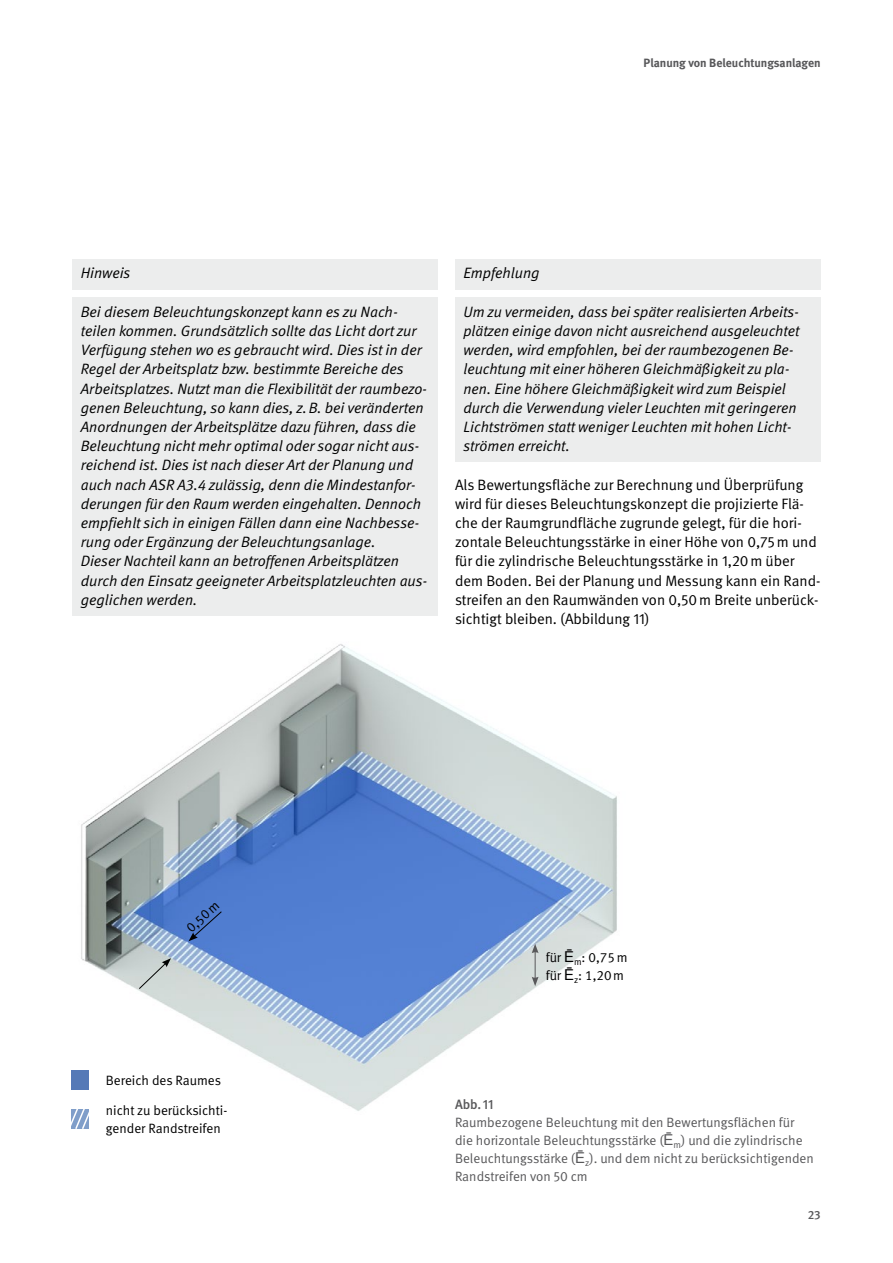
<style>
.page{position:relative;width:893px;height:1263px;background:#fff}
.page>*{position:absolute;margin:0;border:0;box-sizing:border-box;transform-origin:0 0}
.id272{font:italic 15px/19.2px "DGUV Meta";color:#000}
.id291{font:15px/19.2px "DGUV Meta";color:#000}
.t1{font:13.5px/18px "DGUV Meta";color:#58585a}
.t2{font:13.5px/18px "DGUV Meta";color:#000}
.t3{font:500 13.5px "DGUV Meta";color:#58585a}
.t4{font:700 12px "DGUV Meta";color:#58585a}
.t5{font:500 12px "DGUV Meta";color:#58585a}
.s1{font-family:"Arial";font-size:15px}
</style>
<div class="page">
<div style="left:72px;top:259px;width:366px;height:31px;background:#eceded"></div>
<div style="left:72px;top:298px;width:366px;height:318px;background:#eceded"></div>
<div style="left:455px;top:259px;width:366px;height:31px;background:#eceded"></div>
<div style="left:455px;top:298px;width:366px;height:164px;background:#eceded"></div>
<img style="left:81px;top:644px;width:536px;height:467px">
<div style="left:72px;top:1070px;width:17px;height:20px;background:#5479b7"></div>
<svg style="left:71px;top:1106px;width:22px;height:23px"></svg>
<svg style="left:532px;top:944px;width:7px;height:42px"></svg>
<svg style="left:189px;top:911px;width:33px;height:30px"></svg>
<svg style="left:138px;top:958px;width:33px;height:32px"></svg>
<p class="t4" style="left:644px;top:56px;width:179px">Planung von Beleuchtungsanlagen</p>
<p class="id272" style="left:81px;top:264px;width:51px">Hinweis</p>
<p class="id272" style="left:81px;top:302px;width:348px">Bei diesem Beleuchtungskonzept kann es zu Nach&shy;teilen kommen. Grundsätzlich sollte das Licht dort zur Verfügung stehen wo es gebraucht wird. Dies ist in der Regel der Arbeitsplatz bzw. bestimmte Bereiche des Arbeitsplatzes. Nutzt man die Flexibilität der raumbezo&shy;genen Beleuchtung, so kann dies, z.B. bei veränderten Anordnungen der Arbeitsplätze dazu führen, dass die Beleuchtung nicht mehr optimal oder sogar nicht aus&shy;reichend ist. Dies ist nach dieser Art der Planung und auch nach ASR A3.4 zulässig, denn die Mindestanfor&shy;derungen für den Raum werden eingehalten. Dennoch empfiehlt sich in einigen Fällen dann eine Nachbesse&shy;rung oder Ergänzung der Beleuchtungsanlage.<br>Dieser Nachteil kann an betroffenen Arbeitsplätzen durch den Einsatz geeigneter Arbeitsplatzleuchten aus&shy;geglichen werden.</p>
<p class="id272" style="left:463px;top:264px;width:78px">Empfehlung</p>
<p class="id272" style="left:463px;top:302px;width:337px">Um zu vermeiden, dass bei später realisierten Arbeits&shy;plätzen einige davon nicht ausreichend ausgeleuchtet werden, wird empfohlen, bei der raumbezogenen Be&shy;leuchtung mit einer höheren Gleichmäßigkeit zu pla&shy;nen. Eine höhere Gleichmäßigkeit wird zum Beispiel durch die Verwendung vieler Leuchten mit geringeren Lichtströmen statt weniger Leuchten mit hohen Licht&shy;strömen erreicht.</p>
<p class="id291" style="left:455px;top:475px;width:367px">Als Bewertungsfläche zur Berechnung und Überprüfung wird für dieses Beleuchtungskonzept die projizierte Flä&shy;che der Raumgrundfläche zugrunde gelegt, für die hori&shy;zontale Beleuchtungsstärke in einer Höhe von 0,75m und für die zylindrische Beleuchtungsstärke in 1,20m über dem Boden. Bei der Planung und Messung kann ein Rand&shy;streifen an den Raumwänden von 0,50m Breite unberück&shy;sichtigt bleiben. (Abbildung 11)</p>
<p class="t2" style="left:183px;top:923px;width:40px;rotate:-42deg">0,50m</p>
<p class="t2" style="left:106px;top:1066px;width:123px;line-height:29.4px">Bereich des Raumes nicht zu berücksichti-</p>
<p class="t2" style="left:106px;top:1119px;width:116px">gender Randstreifen</p>
<p class="t2" style="left:546px;top:949px;width:83px">für <span class="s1">Ē</span><sub>m</sub>: 0,75m für <span class="s1">Ē</span><sub>z</sub>: 1,20m</p>
<p class="t3" style="left:455px;top:1097px;width:40px">Abb.11</p>
<p class="t1" style="left:455px;top:1114px;width:360px">Raumbezogene Beleuchtung mit den Bewertungsflächen für die horizontale Beleuchtungsstärke (<span class="s1">Ē</span><sub>m</sub>) und die zylindrische Beleuchtungsstärke (<span class="s1">Ē</span><sub>z</sub>). und dem nicht zu berücksichtigenden Randstreifen von 50 cm</p>
<p class="t5" style="left:808px;top:1208px;width:15px">23</p>
</div>
